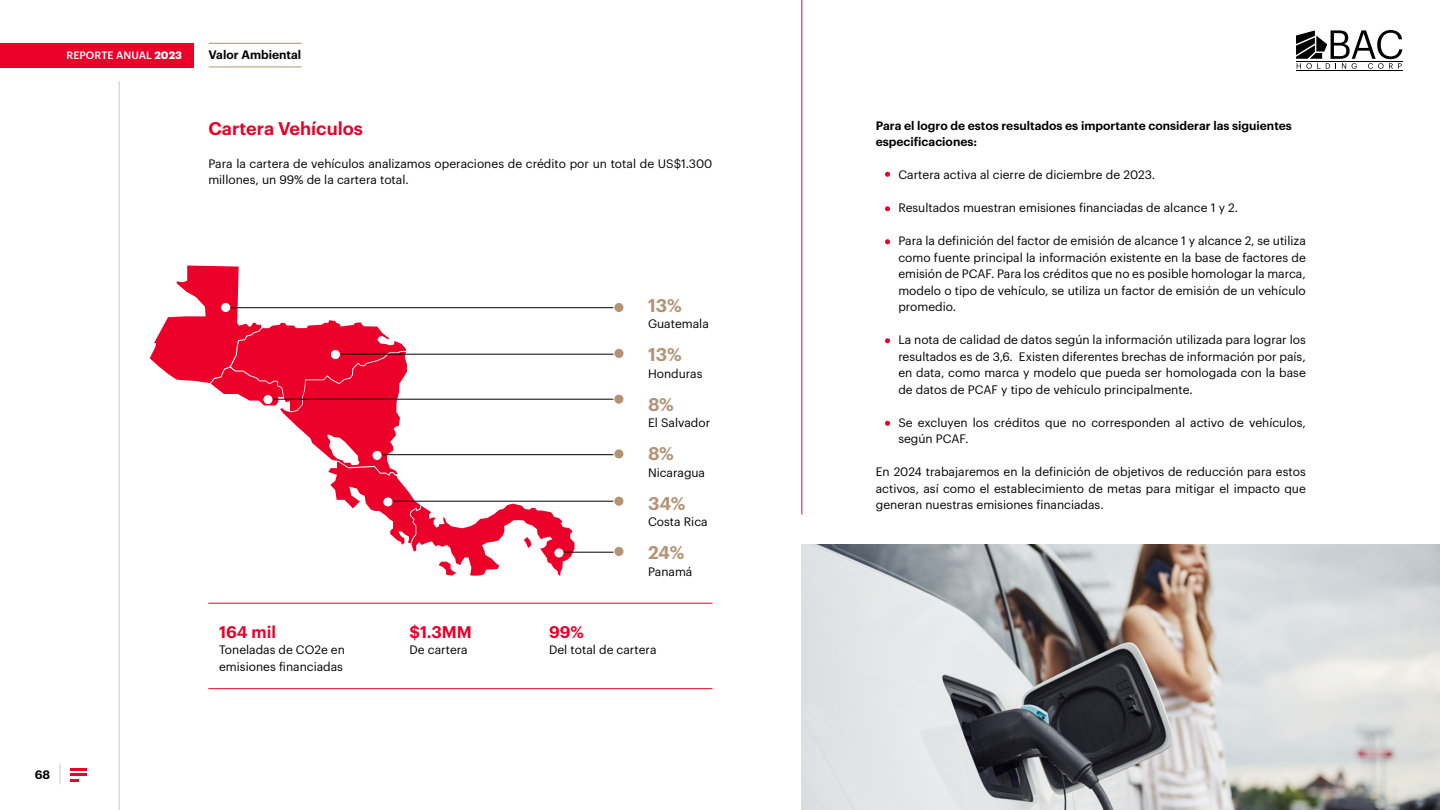
<style>
.page{position:relative;width:1440px;height:810px;background:#fff}
.page>*{position:absolute;margin:0;border:0;box-sizing:border-box;transform-origin:0 0}
.t1{font:600 18px "Graphik";color:#ea0029}
.t2{font:600 18px "Graphik";color:#b49274}
.t3{font:600 16.5px "Graphik";color:#ea0029}
.t4{font:12px/16.5px "Graphik";color:#000}
.t5{font:600 12px/16.5px "Graphik";color:#000}
.t6{font:500 10.5px "Graphik";letter-spacing:.005em;color:#fff}
.s1{font-weight:700}
</style>
<div class="page">
<hr style="left:209px;top:43px;width:93px;height:1px;background:#b49274">
<hr style="left:209px;top:67px;width:93px;height:1px;background:#b49274">
<svg style="left:1296px;top:30px;width:106px;height:39px"></svg>
<hr style="left:1296px;top:61px;width:106px;height:1px;background:#000">
<hr style="left:1296px;top:71px;width:106px;height:1px;background:#000">
<hr style="left:119px;top:81px;width:1px;height:729px;background:#ccc">
<svg style="left:60px;top:764px;width:1px;height:20px"></svg>
<svg style="left:70px;top:768px;width:17px;height:13px"></svg>
<div style="left:0;top:43px;width:193px;height:24px;background:#ea0029"></div>
<svg style="left:150px;top:265px;width:425px;height:311px"></svg>
<hr style="left:223px;top:308px;width:397px;height:1px;background:#000">
<hr style="left:336px;top:354px;width:284px;height:1px;background:#000">
<hr style="left:270px;top:399px;width:350px;height:1px;background:#000">
<hr style="left:378px;top:454px;width:242px;height:1px;background:#000">
<hr style="left:389px;top:501px;width:231px;height:1px;background:#000">
<hr style="left:564px;top:552px;width:56px;height:1px;background:#000">
<div style="left:221px;top:302px;width:10px;height:11px;background:#fff;border-radius:50%"></div>
<div style="left:220px;top:302px;width:11px;height:11px;border:1px solid #ea0029;border-radius:50%"></div>
<div style="left:614px;top:302px;width:10px;height:11px;background:#b49274;border-radius:50%"></div>
<div style="left:614px;top:302px;width:10px;height:11px;border:1px solid #fff;border-radius:50%"></div>
<div style="left:614px;top:394px;width:10px;height:10px;background:#b49274;border-radius:50%"></div>
<div style="left:614px;top:394px;width:10px;height:11px;border:1px solid #fff;border-radius:50%"></div>
<div style="left:614px;top:348px;width:10px;height:10px;background:#b49274;border-radius:50%"></div>
<div style="left:614px;top:348px;width:10px;height:11px;border:1px solid #fff;border-radius:50%"></div>
<div style="left:614px;top:496px;width:10px;height:10px;background:#b49274;border-radius:50%"></div>
<div style="left:614px;top:496px;width:10px;height:11px;border:1px solid #fff;border-radius:50%"></div>
<div style="left:614px;top:449px;width:10px;height:10px;background:#b49274;border-radius:50%"></div>
<div style="left:614px;top:448px;width:10px;height:11px;border:1px solid #fff;border-radius:50%"></div>
<div style="left:614px;top:546px;width:10px;height:10px;background:#b49274;border-radius:50%"></div>
<div style="left:614px;top:546px;width:10px;height:11px;border:1px solid #fff;border-radius:50%"></div>
<div style="left:330px;top:350px;width:10px;height:10px;background:#fff;border-radius:50%"></div>
<div style="left:330px;top:349px;width:11px;height:11px;border:1px solid #ea0029;border-radius:50%"></div>
<div style="left:372px;top:450px;width:10px;height:10px;background:#fff;border-radius:50%"></div>
<div style="left:372px;top:450px;width:10px;height:11px;border:1px solid #ea0029;border-radius:50%"></div>
<div style="left:554px;top:548px;width:10px;height:10px;background:#fff;border-radius:50%"></div>
<div style="left:554px;top:548px;width:10px;height:10px;border:1px solid #ea0029;border-radius:50%"></div>
<div style="left:383px;top:497px;width:10px;height:10px;background:#fff;border-radius:50%"></div>
<div style="left:382px;top:496px;width:11px;height:11px;border:1px solid #ea0029;border-radius:50%"></div>
<div style="left:263px;top:394px;width:10px;height:11px;background:#fff;border-radius:50%"></div>
<div style="left:262px;top:394px;width:11px;height:11px;border:1px solid #ea0029;border-radius:50%"></div>
<hr style="left:208px;top:603px;width:504px;height:1px;background:#ea0029">
<hr style="left:208px;top:688px;width:504px;height:1px;background:#ea0029">
<svg style="left:885px;top:172px;width:5px;height:5px"></svg>
<svg style="left:885px;top:239px;width:5px;height:5px"></svg>
<svg style="left:885px;top:421px;width:5px;height:5px"></svg>
<svg style="left:885px;top:206px;width:5px;height:5px"></svg>
<svg style="left:885px;top:338px;width:5px;height:5px"></svg>
<hr style="left:802px;top:0;width:1px;height:514px;background:#ea0029">
<img style="left:801px;top:545px;width:639px;height:265px">
<p class="t6" style="left:66px;top:47px;width:117px">REPORTE ANUAL <span class="s1">2023</span></p>
<p class="t5" style="left:208px;top:46px;width:94px">Valor Ambiental</p>
<h1 class="t1" style="left:208px;top:114px;width:156px">Cartera Vehículos</h1>
<p class="t4" style="left:208px;top:154px;width:506px">Para la cartera de vehículos analizamos operaciones de crédito por un total de US$1.300 millones, un 99% de la cartera total.</p>
<p class="t5" style="left:35px;top:765px;width:17px">68</p>
<h2 class="t3" style="left:219px;top:619px;width:58px">164 mil</h2>
<p class="t4" style="left:219px;top:640px;width:127px">Toneladas de CO2e en emisiones financiadas</p>
<h2 class="t3" style="left:410px;top:619px;width:64px">$1.3MM</h2>
<p class="t4" style="left:410px;top:640px;width:60px">De cartera</p>
<h1 class="t2" style="left:648px;top:291px;width:35px">13%</h1>
<p class="t4" style="left:648px;top:315px;width:62px">Guatemala</p>
<h1 class="t2" style="left:648px;top:341px;width:35px">13%</h1>
<p class="t4" style="left:648px;top:364px;width:56px">Honduras</p>
<h1 class="t2" style="left:648px;top:390px;width:27px">8%</h1>
<p class="t4" style="left:648px;top:414px;width:64px">El Salvador</p>
<h1 class="t2" style="left:648px;top:440px;width:27px">8%</h1>
<p class="t4" style="left:648px;top:463px;width:59px">Nicaragua</p>
<h1 class="t2" style="left:648px;top:489px;width:39px">34%</h1>
<p class="t4" style="left:648px;top:513px;width:61px">Costa Rica</p>
<h1 class="t2" style="left:648px;top:539px;width:38px">24%</h1>
<p class="t4" style="left:648px;top:562px;width:46px">Panamá</p>
<h2 class="t3" style="left:549px;top:619px;width:36px">99%</h2>
<p class="t4" style="left:549px;top:640px;width:109px">Del total de cartera</p>
<p class="t5" style="left:876px;top:116px;width:418px">Para el logro de estos resultados es importante considerar las siguientes especificaciones:</p>
<p class="t4" style="left:898px;top:166px;width:258px">Cartera activa al cierre de diciembre de 2023.</p>
<p class="t4" style="left:898px;top:199px;width:341px">Resultados muestran emisiones financiadas de alcance 1 y 2.</p>
<p class="t4" style="left:898px;top:232px;width:409px;text-align:justify">Para la definición del factor de emisión de alcance 1 y alcance 2, se utiliza como fuente principal la información existente en la base de factores de emisión de PCAF. Para los créditos que no es posible homologar la marca, modelo o tipo de vehículo, se utiliza un factor de emisión de un vehículo promedio.</p>
<p class="t4" style="left:898px;top:331px;width:409px;text-align:justify">La nota de calidad de datos según la información utilizada para lograr los resultados es de 3,6. Existen diferentes brechas de información por país, en data, como marca y modelo que pueda ser homologada con la base de datos de PCAF y tipo de vehículo principalmente.</p>
<p class="t4" style="left:898px;top:413px;width:409px">Se excluyen los créditos que no corresponden al activo de vehículos, según PCAF.</p>
<p class="t4" style="left:876px;top:463px;width:432px;text-align:justify">En 2024 trabajaremos en la definición de objetivos de reducción para estos activos, así como el establecimiento de metas para mitigar el impacto que generan nuestras emisiones financiadas.</p>
</div>
